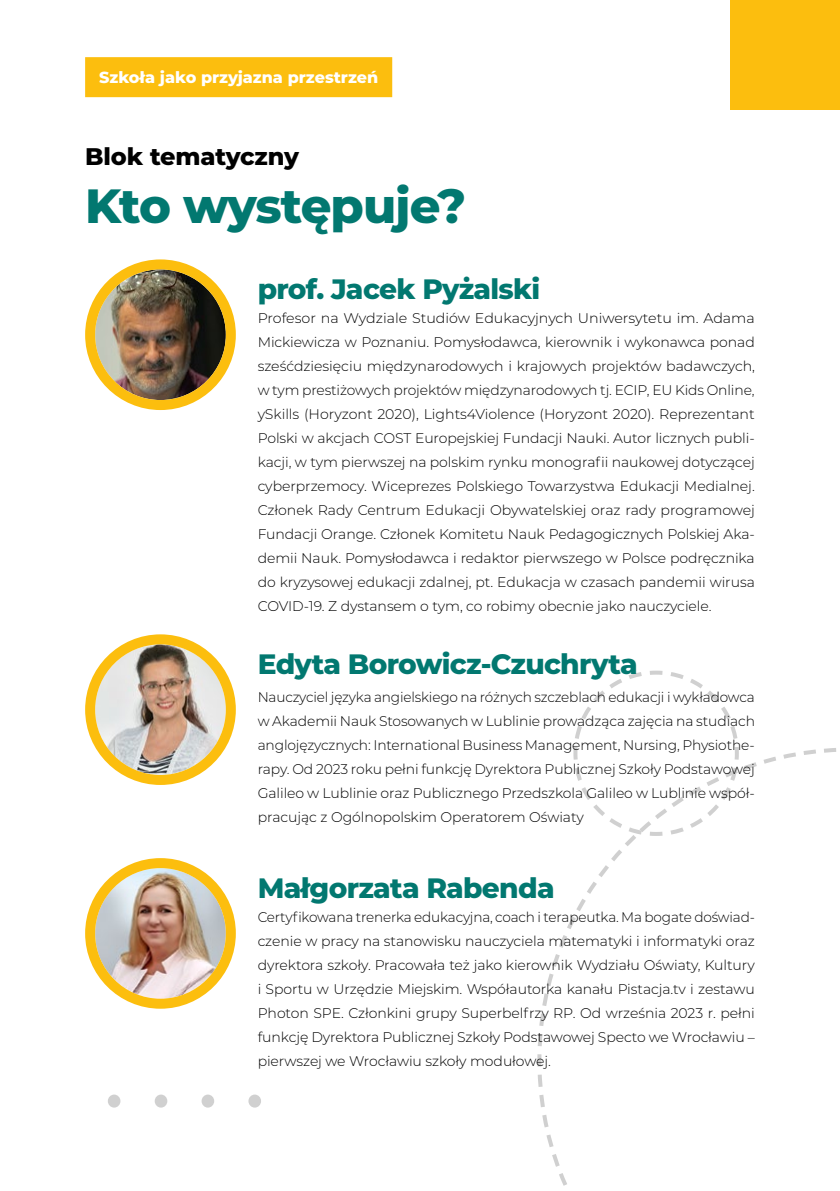
<style>
.page{position:relative;width:840px;height:1191px;background:#fff}
.page>*{position:absolute;margin:0;border:0;box-sizing:border-box;transform-origin:0 0}
.t1{font:800 48px "Montserrat";letter-spacing:-.025em;color:#027870}
.t2{font:800 28px "Montserrat";letter-spacing:-.025em;color:#027870}
.t3{font:800 24px "Montserrat";letter-spacing:-.005em;color:#000}
.t4{font:800 16px "Montserrat";color:#fff}
.t5{font:300 14px/24px "Montserrat";letter-spacing:-.005em;color:#000;text-align:justify}
</style>
<div class="page">
<svg style="left:537px;top:748px;width:299px;height:438px"></svg>
<svg style="left:571px;top:670px;width:169px;height:168px"></svg>
<div style="left:730px;top:0;width:109px;height:109px;background:#fcbe0e"></div>
<div style="left:248px;top:1094px;width:13px;height:13px;background:#d0d0d0;border-radius:50%"></div>
<div style="left:201px;top:1094px;width:13px;height:13px;background:#d0d0d0;border-radius:50%"></div>
<div style="left:155px;top:1094px;width:12px;height:13px;background:#d0d0d0;border-radius:50%"></div>
<div style="left:108px;top:1094px;width:12px;height:13px;background:#d0d0d0;border-radius:50%"></div>
<img style="left:95px;top:644px;width:131px;height:131px;border-radius:65px">
<div style="left:85px;top:634px;width:151px;height:151px;border:10px solid #fcbe0e;border-radius:50%"></div>
<img style="left:95px;top:868px;width:131px;height:130px;border-radius:65px">
<div style="left:85px;top:858px;width:151px;height:150px;border:10px solid #fcbe0e;border-radius:50%"></div>
<img style="left:95px;top:269px;width:131px;height:131px;border-radius:65px">
<div style="left:85px;top:259px;width:151px;height:151px;border:10px solid #fcbe0e;border-radius:50%"></div>
<div style="left:85px;top:57px;width:307px;height:40px;background:#fcbe0e"></div>
<p class="t4" style="left:99px;top:66px;width:280px">Szkoła jako przyjazna przestrzeń</p>
<h3 class="t3" style="left:85px;top:139px;width:215px">Blok tematyczny</h3>
<h1 class="t1" style="left:85px;top:170px;width:382px">Kto występuje?</h1>
<h2 class="t2" style="left:257px;top:269px;width:284px">prof. Jacek Pyżalski</h2>
<p class="t5" style="left:257px;top:306px;width:498px">Profesor na Wydziale Studiów Edukacyjnych Uniwersytetu im. Adama Mickiewicza w Poznaniu. Pomysłodawca, kierownik i wykonawca ponad sześćdziesięciu międzynarodowych i krajowych projektów badawczych, w tym prestiżowych projektów międzynarodowych tj. ECIP, EU Kids Online, ySkills (Horyzont 2020), Lights4Violence (Horyzont 2020). Reprezentant Polski w akcjach COST Europejskiej Fundacji Nauki. Autor licznych publi&shy;kacji, w tym pierwszej na polskim rynku monografii naukowej dotyczącej cyberprzemocy. Wiceprezes Polskiego Towarzystwa Edukacji Medialnej.<br>Członek Rady Centrum Edukacji Obywatelskiej oraz rady programowej Fundacji Orange. Członek Komitetu Nauk Pedagogicznych Polskiej Aka&shy;demii Nauk. Pomysłodawca i redaktor pierwszego w Polsce podręcznika do kryzysowej edukacji zdalnej, pt. Edukacja w czasach pandemii wirusa COVID-19. Z dystansem o tym, co robimy obecnie jako nauczyciele.</p>
<h2 class="t2" style="left:257px;top:644px;width:381px">Edyta Borowicz-Czuchryta</h2>
<p class="t5" style="left:257px;top:684px;width:498px">Nauczyciel języka angielskiego na różnych szczeblach edukacji i wykładowca w Akademii Nauk Stosowanych w Lublinie prowadząca zajęcia na studiach anglojęzycznych: International Business Management, Nursing, Physiothe&shy;rapy. Od 2023 roku pełni funkcję Dyrektora Publicznej Szkoły Podstawowej Galileo w Lublinie oraz Publicznego Przedszkola Galileo w Lublinie współ&shy;pracując z Ogólnopolskim Operatorem Oświaty</p>
<h2 class="t2" style="left:257px;top:867px;width:298px">Małgorzata Rabenda</h2>
<p class="t5" style="left:257px;top:904px;width:498px">Certyfikowana trenerka edukacyjna, coach i terapeutka. Ma bogate doświad&shy;czenie w pracy na stanowisku nauczyciela matematyki i informatyki oraz dyrektora szkoły. Pracowała też jako kierownik Wydziału Oświaty, Kultury i Sportu w Urzędzie Miejskim. Współautorka kanału Pistacja.tv i zestawu Photon SPE. Członkini grupy Superbelfrzy RP. Od września 2023 r. pełni funkcję Dyrektora Publicznej Szkoły Podstawowej Specto we Wrocławiu – pierwszej we Wrocławiu szkoły modułowej.</p>
</div>
